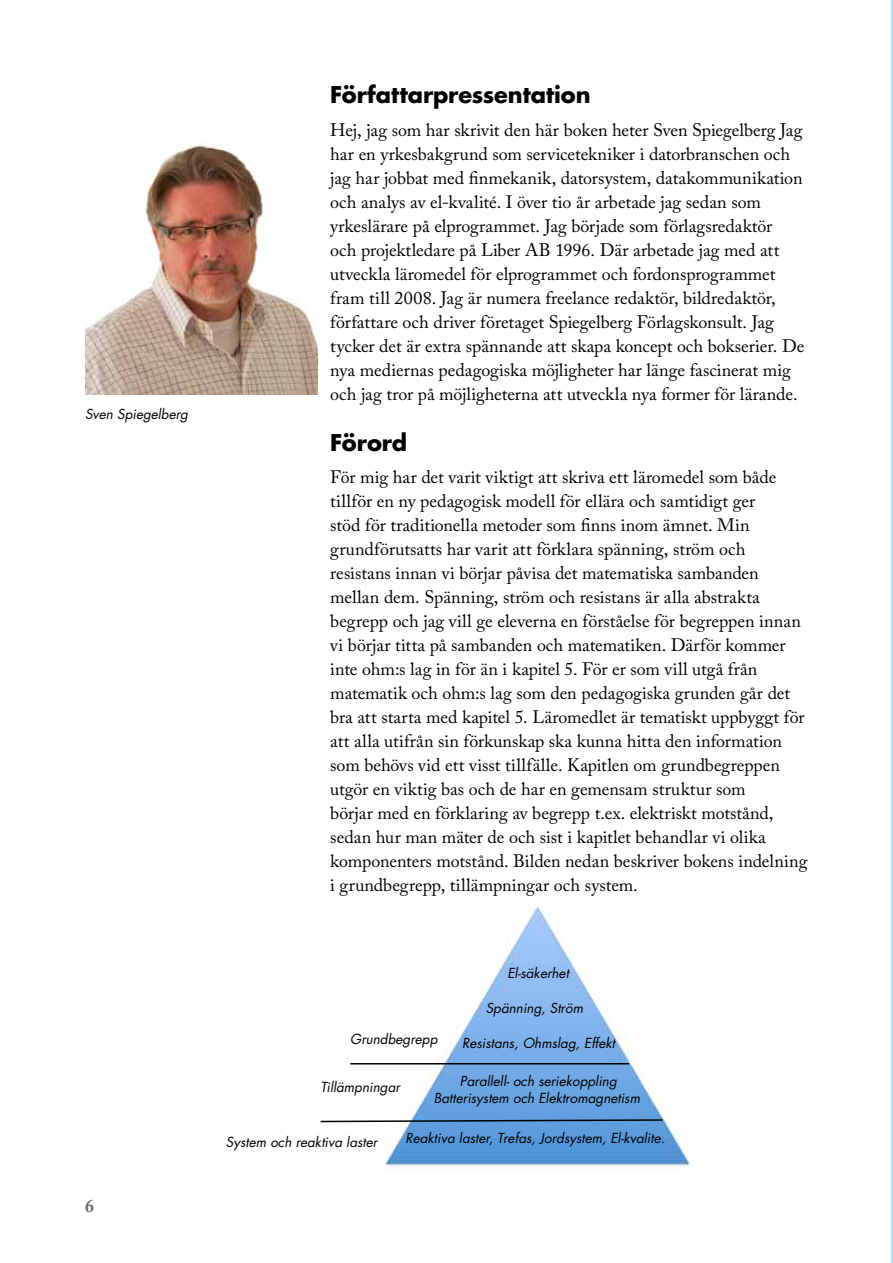
<style>
.page{position:relative;width:893px;height:1263px;background:#fff}
.page>*{position:absolute;margin:0;border:0;box-sizing:border-box;transform-origin:0 0}
.t1{font:700 22.5px "Futura";letter-spacing:-.005em;color:#000}
.t2{font:18px/24px "Adobe Caslon Pro";color:#000}
.t3{font:700 18px "Adobe Caslon Pro";color:#6d6e71}
.t4{font:italic 13.5px/17px "Futura";color:#000;text-align:center}
</style>
<div class="page">
<img style="left:350px;top:906px;width:341px;height:266px">
<hr style="left:891px;top:0;width:2px;height:1263px;background:#abe1fa">
<img style="left:85px;top:141px;width:232px;height:253px">
<hr style="left:350px;top:1063px;width:279px;height:1px;background:#000">
<svg style="left:320px;top:1118px;width:344px;height:5px;background:#6180a1"></svg>
<p class="t4" style="left:85px;top:405px;width:105px">Sven Spiegelberg</p>
<p class="t3" style="left:85px;top:1196px;width:10px">6</p>
<p class="t1" style="left:330px;top:79px;width:262px">Författarpressentation</p>
<p class="t2" style="left:330px;top:117px;width:476px">Hej, jag som har skrivit den här boken heter Sven Spiegelberg Jag har en yrkesbakgrund som servicetekniker i datorbranschen och jag har jobbat med finmekanik, datorsystem, datakommunikation och analys av el-kvalité. I över tio år arbetade jag sedan som yrkeslärare på elprogrammet. Jag började som förlagsredaktör<br>och projektledare på Liber AB 1996. Där arbetade jag med att utveckla läromedel för elprogrammet och fordonsprogrammet fram till 2008. Jag är numera freelance redaktör, bildredaktör, författare och driver företaget Spiegelberg Förlagskonsult. Jag tycker det är extra spännande att skapa koncept och bokserier. De nya mediernas pedagogiska möjligheter har länge fascinerat mig och jag tror på möjligheterna att utveckla nya former för lärande.</p>
<p class="t1" style="left:330px;top:427px;width:79px">Förord</p>
<p class="t2" style="left:330px;top:465px;width:479px">För mig har det varit viktigt att skriva ett läromedel som både tillför en ny pedagogisk modell för ellära och samtidigt ger<br>stöd för traditionella metoder som finns inom ämnet. Min grundförutsatts har varit att förklara spänning, ström och resistans innan vi börjar påvisa det matematiska sambanden mellan dem. Spänning, ström och resistans är alla abstrakta begrepp och jag vill ge eleverna en förståelse för begreppen innan vi börjar titta på sambanden och matematiken. Därför kommer inte ohm:s lag in för än i kapitel 5. För er som vill utgå från matematik och ohm:s lag som den pedagogiska grunden går det bra att starta med kapitel 5. Läromedlet är tematiskt uppbyggt för att alla utifrån sin förkunskap ska kunna hitta den information som behövs vid ett visst tillfälle. Kapitlen om grundbegreppen utgör en viktig bas och de har en gemensam struktur som<br>börjar med en förklaring av begrepp t.ex. elektriskt motstånd, sedan hur man mäter de och sist i kapitlet behandlar vi olika komponenters motstånd. Bilden nedan beskriver bokens indelning i grundbegrepp, tillämpningar och system.</p>
<p class="t4" style="left:507px;top:964px;width:63px">El-säkerhet</p>
<p class="t4" style="left:486px;top:999px;width:99px">Spänning, Ström</p>
<p class="t4" style="left:350px;top:1031px;width:89px">Grundbegrepp</p>
<p class="t4" style="left:321px;top:1078px;width:81px">Tillämpningar</p>
<p class="t4" style="left:462px;top:1034px;width:154px">Resistans, Ohmslag, Effekt</p>
<p class="t4" style="left:434px;top:1073px;width:208px">Parallell- och seriekoppling<br>Batterisystem och Elektromagnetism</p>
<p class="t4" style="left:226px;top:1133px;width:153px">System och reaktiva laster</p>
<p class="t4" style="left:405px;top:1130px;width:261px">Reaktiva laster, Trefas, Jordsystem, El-kvalite.</p>
</div>
